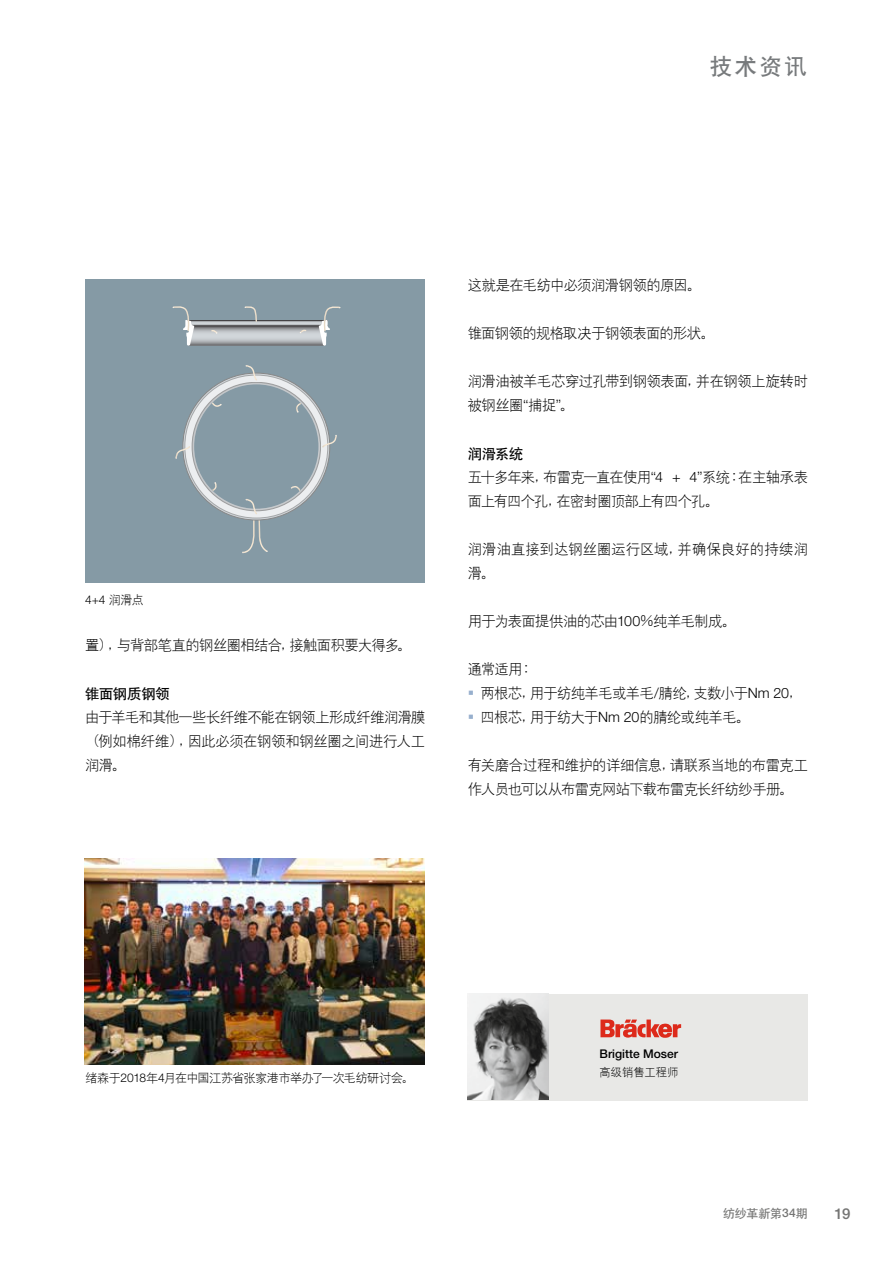
<style>
.page{position:relative;width:893px;height:1263px;background:#fff}
.page>*{position:absolute;margin:0;border:0;box-sizing:border-box;transform-origin:0 0}
.t1{font:22.5px "H Yb 1 gj";color:#777a7c}
.t2{font:500 15px "Helvetica Neue LTW1 G";color:#757574}
.t3{font:14.25px/24px "Hanyi Xi Deng Xian";letter-spacing:-.035em;color:#000}
.t4{font:14.25px/24px "Hanyi Xi Deng Xian";letter-spacing:.01em;color:#000}
.t5{font:14.25px "H Yb 1 gj";letter-spacing:-.015em;color:#000}
.t6{font:12px "Hanyi Xi Deng Xian";letter-spacing:-.035em;color:#000}
.t7{font:500 12px "Helvetica Neue LTW1 G";color:#000}
.t8{font:12px "H Yb 1 gj";letter-spacing:-.015em;color:#757574}
.t9{font:300 12px "Helvetica Neue LTW1 G";color:#000}
.t10{font:11.25px "Hanyi Xi Deng Xian";color:#000}
.s1{font-family:"Hanyi Xi Deng Xian";font-weight:400}
.s2{font-family:"Helvetica Neue LTW1 G";font-weight:300}
.s3{font-family:"Helvetica Neue LTW1 G";font-weight:500}
</style>
<div class="page">
<div style="left:468px;top:994px;width:340px;height:106px;background:#e8e8e6"></div>
<svg style="left:600px;top:1019px;width:81px;height:19px"></svg>
<img style="left:468px;top:994px;width:81px;height:106px">
<div style="left:86px;top:279px;width:339px;height:304px;background:#859aa5"></div>
<svg style="left:183px;top:373px;width:147px;height:147px"></svg>
<svg style="left:185px;top:375px;width:143px;height:143px;fill:#eceef0"></svg>
<svg style="left:192px;top:382px;width:129px;height:129px"></svg>
<div style="left:194px;top:384px;width:124px;height:125px;background:#859aa5;border-radius:50%"></div>
<svg style="left:246px;top:365px;width:11px;height:15px"></svg>
<svg style="left:175px;top:446px;width:15px;height:13px"></svg>
<svg style="left:322px;top:435px;width:15px;height:12px"></svg>
<svg style="left:242px;top:499px;width:26px;height:54px"></svg>
<svg style="left:296px;top:402px;width:6px;height:10px"></svg>
<svg style="left:212px;top:482px;width:5px;height:10px"></svg>
<svg style="left:291px;top:486px;width:10px;height:6px"></svg>
<svg style="left:212px;top:402px;width:10px;height:5px"></svg>
<svg style="left:173px;top:306px;width:167px;height:40px"></svg>
<img style="left:85px;top:858px;width:340px;height:206px">
<h1 class="t1" style="left:710px;top:55px;width:98px">技术资讯</h1>
<p class="t9" style="left:85px;top:592px;width:60px">4+4 <span class="s1">润滑点</span></p>
<p class="t3" style="left:85px;top:634px;width:328px">置），与背部笔直的钢丝圈相结合，接触面积要大得多。</p>
<p class="t5" style="left:85px;top:687px;width:86px">锥面钢质钢领</p>
<p class="t3" style="left:85px;top:706px;width:342px;text-align:justify">由于羊毛和其他一些长纤维不能在钢领上形成纤维润滑膜（例如棉纤维），因此必须在钢领和钢丝圈之间进行人工润滑。</p>
<p class="t3" style="left:468px;top:273px;width:235px">这就是在毛纺中必须润滑钢领的原因。</p>
<p class="t3" style="left:468px;top:321px;width:249px">锥面钢领的规格取决于钢领表面的形状。</p>
<p class="t3" style="left:468px;top:369px;width:342px">润滑油被羊毛芯穿过孔带到钢领表面，并在钢领上旋转时被钢丝圈“捕捉”。</p>
<p class="t5" style="left:468px;top:446px;width:57px">润滑系统</p>
<p class="t3" style="left:468px;top:465px;width:342px">五十多年来，布雷克一直在使用“<span class="s2">4 + 4</span>”系统：在主轴承表面上有四个孔，在密封圈顶部上有四个孔。</p>
<p class="t4" style="left:468px;top:537px;width:342px">润滑油直接到达钢丝圈运行区域，并确保良好的持续润滑。</p>
<p class="t3" style="left:468px;top:609px;width:270px">用于为表面提供油的芯由<span class="s2">100</span>％纯羊毛制成。</p>
<p class="t3" style="left:480px;top:657px;width:324px;text-indent:-13px">通常适用：<br>两根芯，用于纺纯羊毛或羊毛<span class="s2">/</span>腈纶，支数小于<span class="s2">Nm 20</span>，四根芯，用于纺大于<span class="s2">Nm 20</span>的腈纶或纯羊毛。</p>
<p class="t3" style="left:468px;top:753px;width:342px">有关磨合过程和维护的详细信息，请联系当地的布雷克工作人员也可以从布雷克网站下载布雷克长纤纺纱手册。</p>
<p class="t6" style="left:85px;top:1071px;width:330px">绪森于<span class="s2">2018</span>年<span class="s2">4</span>月在中国江苏省张家港市举办了一次毛纺研讨会。</p>
<p class="t7" style="left:600px;top:1046px;width:80px">Brigitte Moser</p>
<p class="t10" style="left:600px;top:1065px;width:80px">高级销售工程师</p>
<p class="t8" style="left:723px;top:1207px;width:86px">纺纱革新第<span class="s3">34</span>期</p>
<p class="t2" style="left:834px;top:1204px;width:17px">19</p>
</div>
